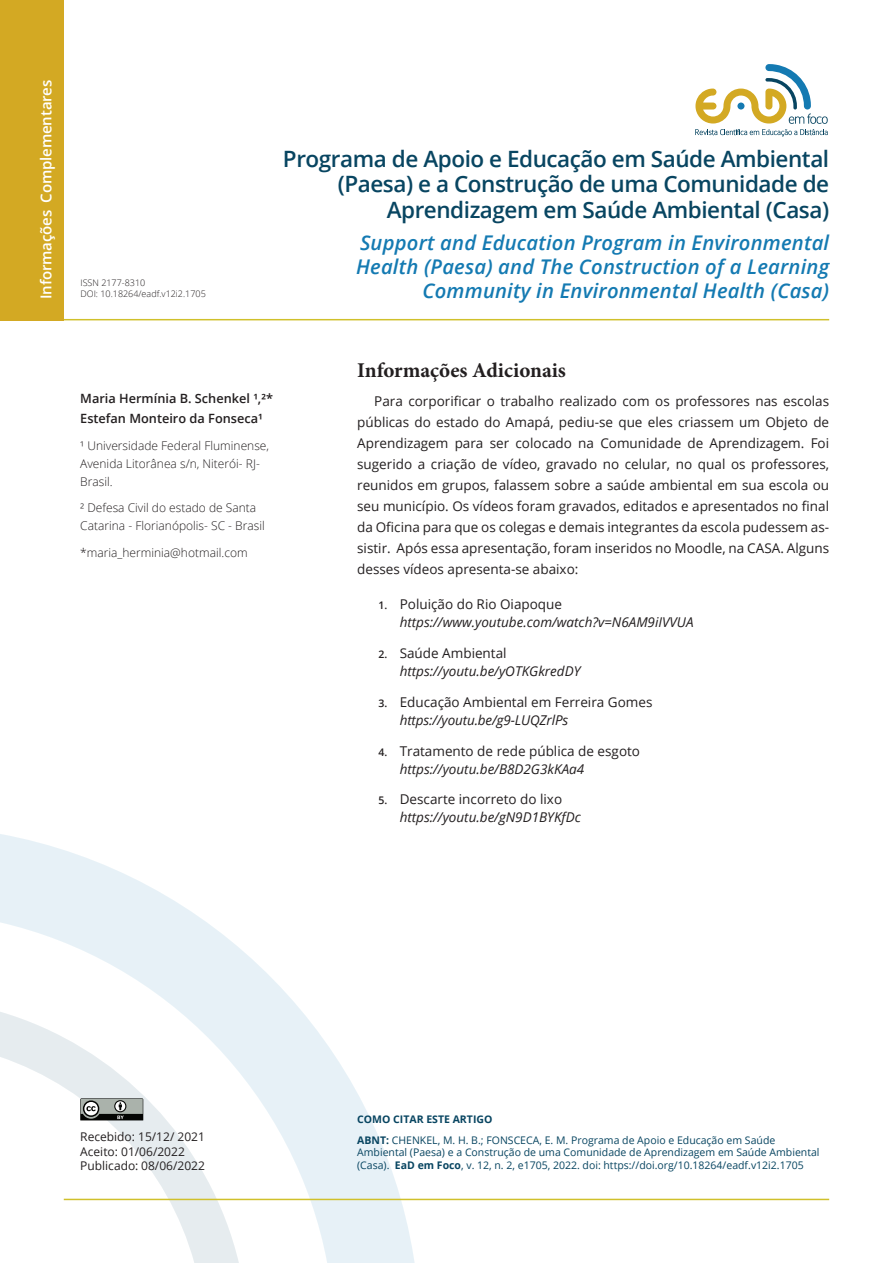
<style>
.page{position:relative;width:893px;height:1263px;background:#fff}
.page>*{position:absolute;margin:0;border:0;box-sizing:border-box;transform-origin:0 0}
.titulo_artigo{font:600 22.5px/25.5px "Open Sans";letter-spacing:-.02em;color:#084561;text-align:right}
.t1{font:700 21px "Minion Pro";color:#231f20}
.titulo_artigo_inglês{font:italic 600 20.25px/24px "Open Sans";letter-spacing:.01em;color:#147ab2}
.Seção{font:600 15px "Open Sans";letter-spacing:-.01em;color:#fff}
.texto_corrido{font:13.5px/21px "Open Sans";color:#231f20;text-align:justify}
.texto_index_1_2_3{font:italic 13.5px/18px "Open Sans";color:#231f20}
.texto_index_1_2_3-2{font:13.5px/18px "Open Sans";color:#231f20}
.Autor{font:600 12.75px "Open Sans";color:#231f20}
.creditos_autores{font:300 12px/18px "Open Sans";color:#231f20}
.t2{font:12px/14.4px "Open Sans";color:#231f20}
.t3{font:10.5px/21.1px "Open Sans";color:#084561}
.t4{font:300 9px/10.8px "Open Sans";color:#231f20}
.s1{font-weight:600;font-style:normal;font-size:10.5px}
.s2{font-style:normal}
.s3{font-weight:600;font-size:10.5px}
.s4{font-style:italic}
.s5{font-weight:700}
</style>
<div class="page">
<hr style="left:0;top:319px;width:829px;height:1px;background:#d0c02b">
<svg style="left:0;top:834px;width:415px;height:429px"></svg>
<hr style="left:64px;top:1199px;width:765px;height:1px;background:#d0c02b">
<div style="left:0;top:0;width:64px;height:320px;background:#d3a923"></div>
<svg style="left:80px;top:1098px;width:69px;height:28px;background:#969a97"></svg>
<svg style="left:695px;top:64px;width:133px;height:72px"></svg>
<p class="Seção" style="left:36px;top:299px;width:221px;rotate:-90deg">Informações Complementares</p>
<p class="t4" style="left:80px;top:277px;width:127px">ISSN 2177-8310<br>DOI: 10.18264/eadf.v12i2.1705</p>
<p class="titulo_artigo" style="left:283px;top:146px;width:548px">Programa de Apoio e Educação em Saúde Ambiental (Paesa) e a Construção de uma Comunidade de<br>Aprendizagem em Saúde Ambiental (Casa)</p>
<p class="titulo_artigo_inglês" style="left:356px;top:231px;width:475px">Support and Education Program in Environmental<br>Health (Paesa) and The Construction of a Learning</p>
<p class="titulo_artigo_inglês" style="left:422px;top:279px;width:408px">Community in Environmental Health (Casa)</p>
<p class="Autor" style="left:80px;top:390px;width:194px">Maria Hermínia B. Schenkel ¹,²*</p>
<p class="Autor" style="left:80px;top:410px;width:184px">Estefan Monteiro da Fonseca¹</p>
<p class="creditos_autores" style="left:80px;top:436px;width:190px">¹ Universidade Federal Fluminense,<br>Avenida Litorânea s/n, Niterói- RJ-<br>Brasil.</p>
<p class="creditos_autores" style="left:80px;top:498px;width:186px">² Defesa Civil do estado de Santa<br>Catarina - Florianópolis- SC - Brasil</p>
<p class="creditos_autores" style="left:80px;top:543px;width:169px">*maria_herminia@hotmail.com</p>
<p class="t1" style="left:357px;top:355px;width:210px">Informações Adicionais</p>
<p class="texto_corrido" style="left:357px;top:391px;width:473px;text-indent:17px">Para corporificar o trabalho realizado com os professores nas escolas públicas do estado do Amapá, pediu-se que eles criassem um Objeto de Aprendizagem para ser colocado na Comunidade de Aprendizagem. Foi sugerido a criação de vídeo, gravado no celular, no qual os professores, reunidos em grupos, falassem sobre a saúde ambiental em sua escola ou seu município. Os vídeos foram gravados, editados e apresentados no final da Oficina para que os colegas e demais integrantes da escola pudessem as&shy;sistir. Após essa apresentação, foram inseridos no Moodle, na CASA. Alguns desses vídeos apresenta-se abaixo:</p>
<p class="texto_index_1_2_3" style="left:400px;top:595px;width:295px;text-indent:-21px"><span class="s1">1.</span> <span class="s2">Poluição do Rio Oiapoque </span>https://www.youtube.com/watch?v=N6AM9iIVVUA</p>
<p class="texto_index_1_2_3" style="left:400px;top:644px;width:182px;text-indent:-21px"><span class="s1">2.</span> <span class="s2">Saúde Ambiental </span>https://youtu.be/yOTKGkredDY</p>
<p class="texto_index_1_2_3-2" style="left:400px;top:693px;width:254px;text-indent:-21px"><span class="s3">3.</span> Educação Ambiental em Ferreira Gomes <span class="s4">https://youtu.be/g9-LUQZrlPs</span></p>
<p class="texto_index_1_2_3-2" style="left:400px;top:741px;width:242px;text-indent:-21px"><span class="s3">4.</span> Tratamento de rede pública de esgoto <span class="s4">https://youtu.be/B8D2G3kKAa4</span></p>
<p class="texto_index_1_2_3" style="left:400px;top:790px;width:183px;text-indent:-21px"><span class="s1">5.</span> <span class="s2">Descarte incorreto do lixo </span>https://youtu.be/gN9D1BYKfDc</p>
<p class="t2" style="left:80px;top:1129px;width:126px">Recebido: 15/12/ 2021<br>Aceito: 01/06/2022<br>Publicado: 08/06/2022</p>
<p class="t3" style="left:357px;top:1108px;width:420px"><span class="s5">COMO CITAR ESTE ARTIGO<br>ABNT:</span> CHENKEL, M. H. B.; FONSCECA, E. M. Programa de Apoio e Educação em Saúde</p>
<p class="t3" style="left:357px;top:1146px;width:464px;line-height:12.6px">Ambiental (Paesa) e a Construção de uma Comunidade de Aprendizagem em Saúde Ambiental (Casa). <span class="s5">EaD em Foco</span>, v. 12, n. 2, e1705, 2022. doi: https://doi.org/10.18264/eadf.v12i2.1705</p>
</div>
